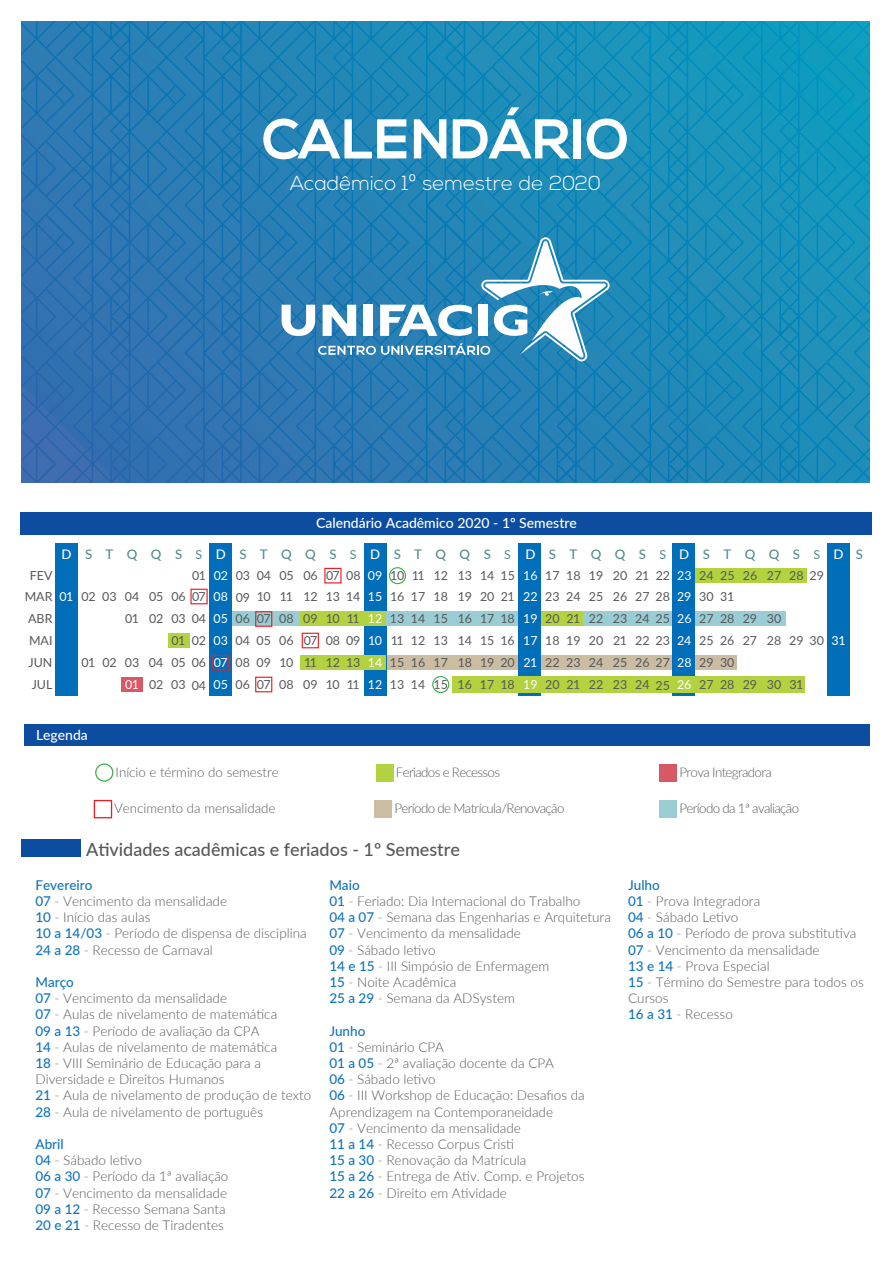
<style>
.page{position:relative;width:893px;height:1263px;background:#fff}
.page>*{position:absolute;margin:0;border:0;box-sizing:border-box;transform-origin:0 0}
.t1{font:700 55.95px "Nexa";color:#fff}
.t2{font:300 20.25px "Nexa";color:#fff}
.t3{font:500 18px "Lato";color:#57585a}
.t4{font:500 13.95px "Lato";color:#fff}
.t5{font:300 13.5px/16.2px "Lato";color:#57585a}
.t6{font:300 13.35px "Lato";letter-spacing:-.05em;color:#57585a}
.t7{font:300 13.35px "Lato";color:#57585a}
.t8{font:500 13.2px "Lato";letter-spacing:1.015em;color:#528c88}
.t9{font:12.45px/21.5px "Lato";color:#57585a}
.t10{font:12.45px "Lato";color:#fff}
.s1{color:#fff}
.s2{font-weight:400;font-size:12.45px}
.s3{font-weight:500;color:#1074bc}
</style>
<div class="page">
<div style="left:21px;top:840px;width:60px;height:17px;background:#0d4da1"></div>
<div style="left:673px;top:543px;width:22px;height:153px;background:#006eb9"></div>
<div style="left:519px;top:543px;width:22px;height:153px;background:#006eb9"></div>
<div style="left:452px;top:676px;width:352px;height:16px;background:#b2d23f"></div>
<div style="left:386px;top:655px;width:351px;height:15px;background:#cbbda1"></div>
<div style="left:364px;top:543px;width:22px;height:153px;background:#006eb9"></div>
<div style="left:232px;top:611px;width:553px;height:15px;background:#99ccd3"></div>
<div style="left:301px;top:611px;width:85px;height:15px;background:#b2d23f"></div>
<div style="left:695px;top:568px;width:112px;height:15px;background:#b2d23f"></div>
<div style="left:301px;top:655px;width:85px;height:15px;background:#b2d23f"></div>
<div style="left:168px;top:633px;width:21px;height:15px;background:#b2d23f"></div>
<div style="left:122px;top:677px;width:21px;height:15px;background:#d85866"></div>
<div style="left:541px;top:611px;width:42px;height:15px;background:#b2d23f"></div>
<div style="left:20px;top:512px;width:852px;height:22px;background:#0d4da1"></div>
<div style="left:56px;top:543px;width:22px;height:152px;background:#006eb9"></div>
<div style="left:828px;top:543px;width:22px;height:153px;background:#006eb9"></div>
<div style="left:210px;top:543px;width:22px;height:153px;background:#006eb9"></div>
<div style="left:389px;top:567px;width:17px;height:17px;border:1px solid #40ae49;border-radius:50%"></div>
<div style="left:432px;top:676px;width:17px;height:17px;border:1px solid #40ae49;border-radius:50%"></div>
<div style="left:324px;top:568px;width:18px;height:15px;border:1px solid #ee1d23"></div>
<div style="left:190px;top:589px;width:18px;height:15px;border:1px solid #ee1d23"></div>
<div style="left:255px;top:611px;width:17px;height:16px;border:1px solid #ee1d23"></div>
<div style="left:255px;top:677px;width:17px;height:15px;border:1px solid #ee1d23"></div>
<div style="left:24px;top:724px;width:846px;height:22px;background:#0d4da1"></div>
<div style="left:95px;top:763px;width:18px;height:19px;border:1px solid #40ae49;border-radius:50%"></div>
<div style="left:94px;top:800px;width:18px;height:18px;border:1px solid #ee1d23"></div>
<div style="left:376px;top:764px;width:17px;height:17px;background:#b2d23f"></div>
<div style="left:375px;top:800px;width:17px;height:18px;background:#cbbda1"></div>
<div style="left:660px;top:764px;width:17px;height:17px;background:#d85866"></div>
<div style="left:660px;top:800px;width:17px;height:18px;background:#99ccd3"></div>
<div style="left:302px;top:633px;width:17px;height:15px;border:1px solid #ee1d23"></div>
<div style="left:212px;top:655px;width:17px;height:15px;border:1px solid #ee1d23"></div>
<div style="left:519px;top:654px;width:22px;height:18px;background:#006eb9"></div>
<div style="left:673px;top:654px;width:22px;height:18px;background:#006eb9"></div>
<svg style="left:21px;top:21px;width:849px;height:462px;background:#267bb3"></svg>
<svg style="left:587px;top:21px;width:283px;height:308px;background:#1791ba"></svg>
<svg style="left:304px;top:21px;width:283px;height:154px;background:#1c89b7"></svg>
<svg style="left:854px;top:41px;width:16px;height:402px;background:#1595bb"></svg>
<svg style="left:282px;top:237px;width:328px;height:124px"></svg>
<div style="left:519px;top:608px;width:22px;height:21px;background:#006eb9"></div>
<div style="left:673px;top:608px;width:22px;height:21px;background:#006eb9"></div>
<h1 class="t1" style="left:262px;top:107px;width:369px">CALENDÁRIO</h1>
<h2 class="t2" style="left:290px;top:171px;width:312px">Acadêmico 1º semestre de 2020</h2>
<p class="t4" style="left:316px;top:513px;width:262px">Calendário Acadêmico 2020 - 1º Semestre</p>
<p class="t8" style="left:61px;top:545px;width:142px"><span class="s1">D</span>STQQS<span class="s2">S</span></p>
<p class="t8" style="left:856px;top:545px;width:9px">S</p>
<p class="t8" style="left:216px;top:545px;width:629px"><span class="s1">D</span>STQQS<span class="s2">S</span><span class="s1">D</span>STQQS<span class="s2">S</span> <span class="s1">D</span>STQQS<span class="s2">S</span><span class="s1">D</span>STQQS<span class="s2">S</span><span class="s1">D</span></p>
<p class="t9" style="left:30px;top:564px;width:24px">FEV</p>
<p class="t9" style="left:25px;top:564px;width:801px;text-indent:167px">01 <span class="s1">02</span> 03 04 05 06 07 08 <span class="s1">09</span> 10 11 12 13 14 15 <span class="s1">16</span> 17 18 19 20 21 22 <span class="s1">23</span> 24 25 26 27 28 29<br>MAR <span class="s1">01</span> 02 03 04 05 06 07 <span class="s1">08</span> 09 10 11 12 13 14 <span class="s1">15</span> 16 17 18 19 20 21 <span class="s1">22</span> 23 24 25 26 27 28 <span class="s1">29</span> 30 31<br>ABR</p>
<p class="t10" style="left:523px;top:610px;width:16px">19</p>
<p class="t10" style="left:677px;top:610px;width:16px">26</p>
<p class="t9" style="left:125px;top:607px;width:391px">01 02 03 04 <span class="s1">05</span> 06 07 08 09 10 11 <span class="s1">12</span> 13 14 15 16 17 18</p>
<p class="t9" style="left:545px;top:607px;width:126px">20 21 22 23 24 25</p>
<p class="t9" style="left:699px;top:607px;width:84px">27 28 29 30</p>
<p class="t9" style="left:29px;top:629px;width:25px">MAI</p>
<p class="t9" style="left:172px;top:630px;width:675px">01 02 <span class="s1">03</span> 04 05 06 07 08 09 <span class="s1">10</span> 11 12 13 14 15 16 <span class="s1">17</span> 18 19 20 21 22 23 <span class="s1">24</span> 25 26 27 28 29 30 <span class="s1">31</span></p>
<p class="t9" style="left:29px;top:651px;width:25px">JUN</p>
<p class="t9" style="left:82px;top:652px;width:435px">01 02 03 04 05 06 <span class="s1">07</span> 08 09 10 11 12 13 <span class="s1">14</span> 15 16 17 18 19 20</p>
<p class="t9" style="left:545px;top:652px;width:126px">22 23 24 25 26 27</p>
<p class="t9" style="left:699px;top:652px;width:37px">29 30</p>
<p class="t9" style="left:32px;top:673px;width:22px">JUL</p>
<p class="t9" style="left:125px;top:674px;width:680px"><span class="s1">01</span> 02 03 04 <span class="s1">05</span> 06 07 08 09 10 11 <span class="s1">12</span> 13 14 15 16 17 18 <span class="s1">19</span> 20 21 22 23 24 25 <span class="s1">26</span> 27 28 29 30 31</p>
<p class="t10" style="left:523px;top:654px;width:15px">21</p>
<p class="t10" style="left:677px;top:654px;width:16px">28</p>
<p class="t4" style="left:36px;top:724px;width:53px">Legenda</p>
<p class="t7" style="left:116px;top:762px;width:165px">Início e término do semestre</p>
<p class="t7" style="left:114px;top:799px;width:163px">Vencimento da mensalidade</p>
<p class="t6" style="left:396px;top:762px;width:106px">Feriados e Recessos</p>
<p class="t6" style="left:394px;top:799px;width:171px">Período de Matrícula/Renovação</p>
<h3 class="t3" style="left:86px;top:836px;width:375px">Atividades acadêmicas e feriados - 1º Semestre</h3>
<p class="t5" style="left:35px;top:876px;width:273px"><span class="s3">Fevereiro<br>07</span> - Vencimento da mensalidade<br><span class="s3">10</span> - Início das aulas<br><span class="s3">10 a 14/03</span> - Período de dispensa de disciplina<br><span class="s3">24 a 28</span> - Recesso de Carnaval</p>
<p class="t5" style="left:35px;top:973px;width:277px"><span class="s3">Março<br>07</span> - Vencimento da mensalidade<br><span class="s3">07</span> - Aulas de nivelamento de matemática<br><span class="s3">09 a 13</span> - Período de avaliação da CPA<br><span class="s3">14</span> - Aulas de nivelamento de matemática<br><span class="s3">18</span> - VIII Seminário de Educação para a Diversidade e Direitos Humanos<br><span class="s3">21</span> - Aula de nivelamento de produção de texto <span class="s3">28</span> - Aula de nivelamento de português</p>
<p class="t5" style="left:35px;top:1135px;width:194px"><span class="s3">Abril<br>04</span> - Sábado letivo<br><span class="s3">06 a 30</span> - Período da 1ª avaliação<br><span class="s3">07</span> - Vencimento da mensalidade<br><span class="s3">09 a 12</span> - Recesso Semana Santa<br><span class="s3">20 e 21</span> - Recesso de Tiradentes</p>
<p class="t5" style="left:329px;top:876px;width:283px"><span class="s3">Maio<br>01</span> - Feriado: Dia Internacional do Trabalho<br><span class="s3">04 a 07</span> - Semana das Engenharias e Arquitetura<br><span class="s3">07</span> - Vencimento da mensalidade<br><span class="s3">09</span> - Sábado letivo<br><span class="s3">14 e 15</span> - III Simpósio de Enfermagem<br><span class="s3">15</span> - Noite Acadêmica<br><span class="s3">25 a 29</span> - Semana da ADSystem</p>
<p class="t5" style="left:329px;top:1022px;width:257px"><span class="s3">Junho<br>01</span> - Seminário CPA<br><span class="s3">01 a 05</span> - 2ª avaliação docente da CPA<br><span class="s3">06</span> - Sábado letivo<br><span class="s3">06</span> - III Workshop de Educação: Desafios da<br>Aprendizagem na Contemporaneidade<br><span class="s3">07</span> - Vencimento da mensalidade<br><span class="s3">11 a 14</span> - Recesso Corpus Cristi<br><span class="s3">15 a 30</span> - Renovação da Matrícula<br><span class="s3">15 a 26</span> - Entrega de Ativ. Comp. e Projetos<br><span class="s3">22 a 26</span> - Direito em Atividade</p>
<p class="t6" style="left:679px;top:762px;width:94px">Prova Integradora</p>
<p class="t6" style="left:679px;top:799px;width:121px">Período da 1ª avaliação</p>
<p class="t5" style="left:628px;top:876px;width:237px"><span class="s3">Julho<br>01</span> - Prova Integradora<br><span class="s3">04</span> - Sábado Letivo<br><span class="s3">06 a 10</span> - Período de prova substitutiva<br><span class="s3">07</span> - Vencimento da mensalidade<br><span class="s3">13 e 14</span> - Prova Especial<br><span class="s3">15</span> - Término do Semestre para todos os<br>Cursos<br><span class="s3">16 a 31</span> - Recesso</p>
</div>
